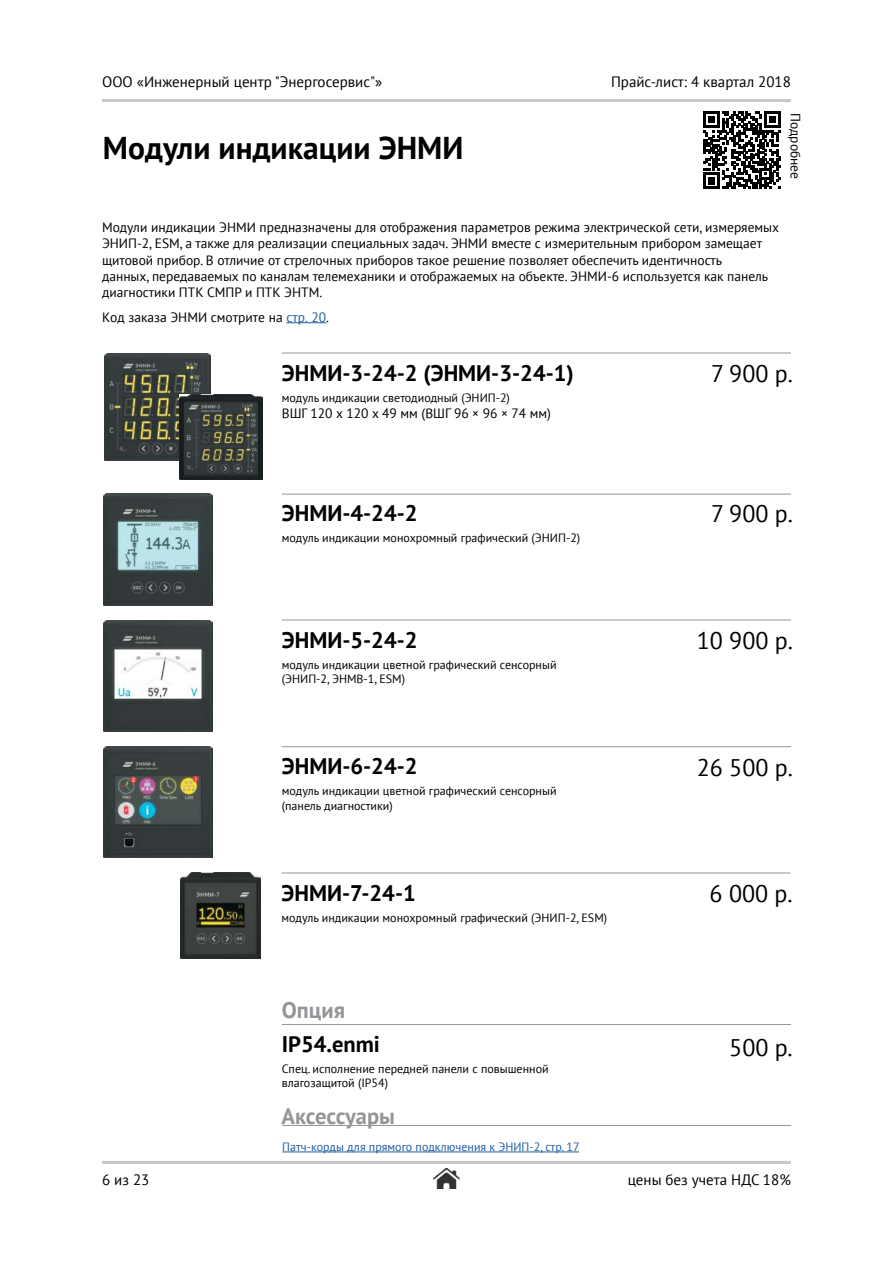
<style>
.page{position:relative;width:893px;height:1263px;background:#fff}
.page>*{position:absolute;margin:0;border:0;box-sizing:border-box;transform-origin:0 0}
.t1{font:700 31.5px "PT Sans";color:#000}
.t2{font:24px "PT Sans";color:#000}
.t3{font:700 22.5px "PT Sans";color:#000}
.t4{font:700 22.5px "PT Sans";color:#939598}
.t5{font:15px "PT Sans";color:#000}
.t6{font:13.5px/16.2px "PT Sans";color:#000}
.t7{font:12px/14.4px "PT Sans";color:#000}
.t8{font:12px "PT Sans";color:#215e9e}
.s1{color:#215e9e}
</style>
<div class="page">
<hr style="left:286px;top:322px;width:40px;height:1px;background:#215e9e">
<hr style="left:282px;top:620px;width:509px;height:1px;background:#939598">
<hr style="left:282px;top:494px;width:509px;height:1px;background:#939598">
<hr style="left:282px;top:353px;width:509px;height:1px;background:#939598">
<hr style="left:282px;top:746px;width:509px;height:1px;background:#939598">
<hr style="left:282px;top:1125px;width:509px;height:1px;background:#939598">
<hr style="left:282px;top:1151px;width:297px;height:1px;background:#215e9e">
<hr style="left:282px;top:1024px;width:509px;height:1px;background:#939598">
<svg style="left:703px;top:111px;width:78px;height:78px"></svg>
<img style="left:105px;top:353px;width:105px;height:107px">
<img style="left:103px;top:494px;width:110px;height:111px">
<img style="left:103px;top:620px;width:110px;height:111px">
<img style="left:103px;top:746px;width:110px;height:112px">
<img style="left:179px;top:394px;width:83px;height:86px">
<img style="left:181px;top:873px;width:80px;height:85px">
<hr style="left:281px;top:873px;width:510px;height:1px;background:#939598">
<hr style="left:102px;top:99px;width:689px;height:3px;background:#c7c8ca">
<hr style="left:102px;top:1161px;width:689px;height:3px;background:#c7c8ca">
<img style="left:433px;top:1168px;width:27px;height:20px">
<p class="t5" style="left:102px;top:72px;width:282px">ООО «Инженерный центр "Энергосервис"»</p>
<p class="t5" style="left:611px;top:72px;width:181px">Прайс-лист: 4 квартал 2018</p>
<h1 class="t1" style="left:103px;top:127px;width:362px">Модули индикации ЭНМИ</h1>
<p class="t6" style="left:804px;top:113px;width:67px;rotate:90deg">Подробнее</p>
<p class="t6" style="left:102px;top:219px;width:679px">Модули индикации ЭНМИ предназначены для отображения параметров режима электрической сети, измеряемых ЭНИП‑2, ESM, а также для реализации специальных задач. ЭНМИ вместе с измерительным прибором замещает щитовой прибор. В отличие от стрелочных приборов такое решение позволяет обеспечить идентичность<br>данных, передаваемых по каналам телемеханики и отображаемых на объекте. ЭНМИ-6 используется как панель диагностики ПТК СМПР и ПТК ЭНТМ.</p>
<p class="t6" style="left:102px;top:309px;width:229px">Код заказа ЭНМИ смотрите на <span class="s1">стр. 20</span>.</p>
<h3 class="t3" style="left:282px;top:358px;width:294px">ЭНМИ-3-24-2 (ЭНМИ-3-24-1)</h3>
<p class="t7" style="left:282px;top:390px;width:230px">модуль индикации светодиодный (ЭНИП-2)</p>
<p class="t6" style="left:282px;top:405px;width:271px">ВШГ 120 х 120 х 49 мм (ВШГ 96 × 96 × 74 мм)</p>
<h3 class="t3" style="left:282px;top:498px;width:137px">ЭНМИ-4-24-2</h3>
<p class="t7" style="left:282px;top:530px;width:300px">модуль индикации монохромный графический (ЭНИП‑2)</p>
<h3 class="t3" style="left:282px;top:625px;width:137px">ЭНМИ-5-24-2</h3>
<p class="t7" style="left:282px;top:657px;width:276px">модуль индикации цветной графический сенсорный (ЭНИП‑2, ЭНМВ-1, ESM)</p>
<h2 class="t2" style="left:711px;top:358px;width:83px">7 900 р.</h2>
<h2 class="t2" style="left:711px;top:498px;width:83px">7 900 р.</h2>
<h2 class="t2" style="left:697px;top:625px;width:98px">10 900 р.</h2>
<h3 class="t3" style="left:282px;top:752px;width:137px">ЭНМИ-6-24-2</h3>
<h2 class="t2" style="left:697px;top:752px;width:98px">26 500 р.</h2>
<p class="t7" style="left:282px;top:783px;width:276px">модуль индикации цветной графический сенсорный (панель диагностики)</p>
<h3 class="t3" style="left:281px;top:878px;width:136px">ЭНМИ-7-24-1</h3>
<h2 class="t2" style="left:709px;top:878px;width:84px">6 000 р.</h2>
<p class="t7" style="left:281px;top:910px;width:327px">модуль индикации монохромный графический (ЭНИП‑2, ESM)</p>
<h3 class="t4" style="left:282px;top:995px;width:65px">Опция</h3>
<h3 class="t3" style="left:282px;top:1029px;width:100px">IP54.enmi</h3>
<p class="t7" style="left:282px;top:1061px;width:268px">Спец. исполнение передней панели с повышенной влагозащитой (IP54)</p>
<h3 class="t4" style="left:281px;top:1101px;width:115px">Аксессуары</h3>
<p class="t8" style="left:282px;top:1139px;width:299px">Патч-корды для прямого подключения к ЭНИП-2, стр. 17</p>
<h2 class="t2" style="left:729px;top:1032px;width:65px">500 р.</h2>
<p class="t5" style="left:102px;top:1170px;width:49px">6 из 23</p>
<p class="t5" style="left:628px;top:1170px;width:165px">цены без учета НДС 18%</p>
</div>
